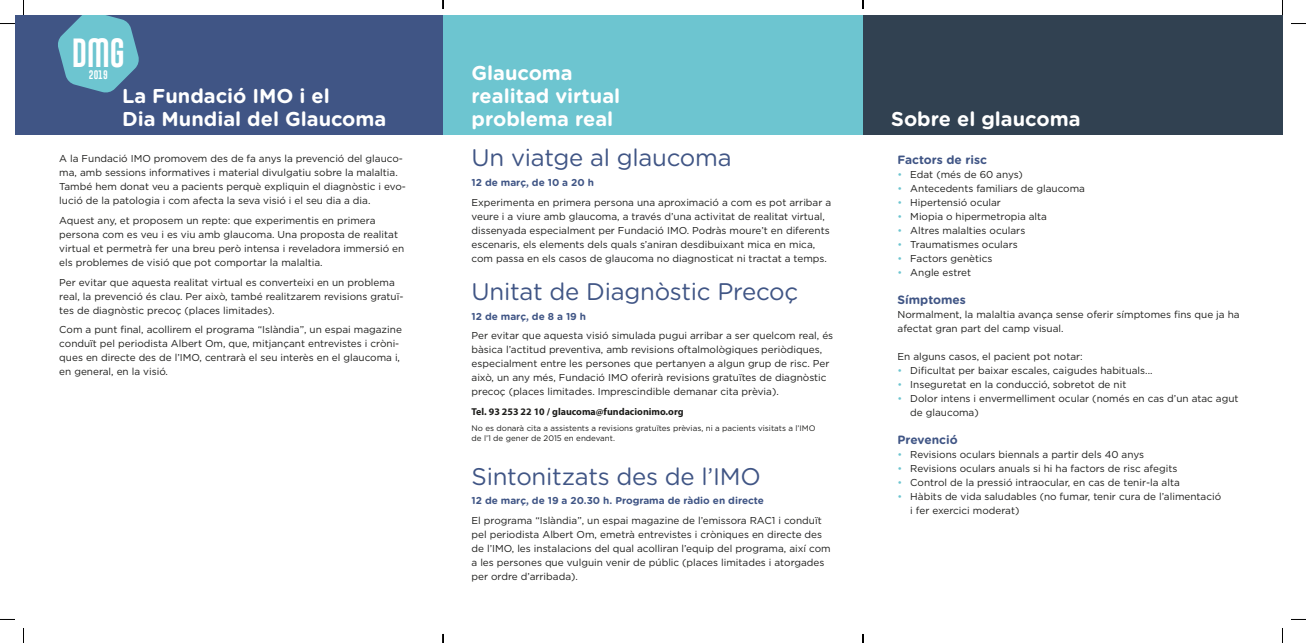
<style>
.page{position:relative;width:1306px;height:643px;background:#fff}
.page>*{position:absolute;margin:0;border:0;box-sizing:border-box;transform-origin:0 0}
.t1{font:29.7px "Gobold Uplow";color:#fff}
.t2{font:24px "Gotham Rounded";letter-spacing:-.01em;color:#405585}
.t3{font:700 20px/23px "Gotham Rounded";color:#fff}
.t4{font:700 12px "Gotham Rounded";color:#405585}
.t5{font:10px/14px "Gotham";color:#1d1d1b}
.t6{font:700 10px "Gotham Rounded";color:#405585}
.t7{font:700 10px "Myriad Pro";color:#1d1d1b}
.t8{font:9px "Gobold Uplow";color:#fff}
.t9{font:8px/10px "Gotham";color:#1d1d1b}
.s1{color:#6dc5d0}
</style>
<div class="page">
<div style="left:15px;top:15px;width:428px;height:119px;background:#405585"></div>
<div style="left:443px;top:15px;width:420px;height:119px;background:#6dc5d0"></div>
<div style="left:863px;top:15px;width:419px;height:119px;background:#314151"></div>
<svg style="left:58px;top:15px;width:81px;height:78px"></svg>
<svg style="left:0;top:23px;width:15px;height:1px"></svg>
<svg style="left:1291px;top:23px;width:15px;height:1px"></svg>
<svg style="left:0;top:619px;width:15px;height:1px"></svg>
<svg style="left:1291px;top:619px;width:15px;height:1px"></svg>
<svg style="left:23px;top:0;width:1px;height:15px"></svg>
<svg style="left:23px;top:628px;width:1px;height:14px"></svg>
<svg style="left:1282px;top:0;width:1px;height:15px"></svg>
<svg style="left:1282px;top:628px;width:1px;height:14px"></svg>
<svg style="left:442px;top:0;width:2px;height:9px"></svg>
<svg style="left:442px;top:633px;width:2px;height:9px"></svg>
<h1 class="t1" style="left:72px;top:29px;width:54px">DmG</h1>
<p class="t8" style="left:89px;top:67px;width:20px">2019</p>
<h3 class="t3" style="left:471px;top:61px;width:150px">Glaucoma realitad virtual problema real</h3>
<p class="t5" style="left:59px;top:151px;width:348px">A la Fundació IMO promovem des de fa anys la prevenció del glauco&shy;ma, amb sessions informatives i material divulgatiu sobre la malaltia.<br>També hem donat veu a pacients perquè expliquin el diagnòstic i evo&shy;lució de la patologia i com afecta la seva visió i el seu dia a dia.</p>
<p class="t5" style="left:59px;top:213px;width:346px">Aquest any, et proposem un repte: que experimentis en primera persona com es veu i es viu amb glaucoma. Una proposta de realitat virtual et permetrà fer una breu però intensa i reveladora immersió en els problemes de visió que pot comportar la malaltia.</p>
<p class="t5" style="left:59px;top:274px;width:346px">Per evitar que aquesta realitat virtual es converteixi en un problema real, la prevenció és clau. Per això, també realitzarem revisions gratuï&shy;tes de diagnòstic precoç (places limitades).</p>
<p class="t5" style="left:59px;top:322px;width:344px">Com a punt final, acollirem el programa “Islàndia”, un espai magazine conduït pel periodista Albert Om, que, mitjançant entrevistes i cròni&shy;ques en directe des de l’IMO, centrarà el seu interès en el glaucoma i, en general, en la visió.</p>
<h3 class="t3" style="left:122px;top:84px;width:266px">La Fundació IMO i el<br>Dia Mundial del Glaucoma</h3>
<h2 class="t2" style="left:471px;top:141px;width:262px">Un viatge al glaucoma</h2>
<p class="t6" style="left:471px;top:175px;width:124px">12 de març, de 10 a 20 h</p>
<p class="t5" style="left:471px;top:195px;width:361px">Experimenta en primera persona una aproximació a com es pot arribar a veure i a viure amb glaucoma, a través d’una activitat de realitat virtual, dissenyada especialment per Fundació IMO. Podràs moure’t en diferents escenaris, els elements dels quals s’aniran desdibuixant mica en mica, com passa en els casos de glaucoma no diagnosticat ni tractat a temps.</p>
<h2 class="t2" style="left:471px;top:275px;width:328px">Unitat de Diagnòstic Precoç</h2>
<p class="t6" style="left:471px;top:308px;width:116px">12 de març, de 8 a 19 h</p>
<p class="t5" style="left:471px;top:328px;width:363px">Per evitar que aquesta visió simulada pugui arribar a ser quelcom real, és bàsica l’actitud preventiva, amb revisions oftalmològiques periòdiques, especialment entre les persones que pertanyen a algun grup de risc. Per això, un any més, Fundació IMO oferirà revisions gratuïtes de diagnòstic precoç (places limitades. Imprescindible demanar cita prèvia).</p>
<p class="t7" style="left:471px;top:405px;width:213px">Tel. 93 253 22 10 / glaucoma@fundacionimo.org</p>
<p class="t9" style="left:471px;top:422px;width:345px">No es donarà cita a assistents a revisions gratuïtes prèvias, ni a pacients visitats a l’IMO de l’1 de gener de 2015 en endevant.</p>
<h2 class="t2" style="left:471px;top:459px;width:291px">Sintonitzats des de l’IMO</h2>
<p class="t6" style="left:471px;top:493px;width:294px">12 de març, de 19 a 20.30 h. Programa de ràdio en directe</p>
<p class="t5" style="left:471px;top:513px;width:361px">El programa “Islàndia”, un espai magazine de l’emissora RAC1 i conduït pel periodista Albert Om, emetrà entrevistes i cròniques en directe des de l’IMO, les instalacions del qual acolliran l’equip del programa, així com a les persones que vulguin venir de públic (places limitades i atorgades per ordre d’arribada).</p>
<h3 class="t3" style="left:891px;top:107px;width:191px">Sobre el glaucoma</h3>
<p class="t4" style="left:897px;top:150px;width:91px">Factors de risc</p>
<p class="t5" style="left:897px;top:167px;width:127px"><span class="s1">•</span> Edat (més de 60 anys)</p>
<p class="t5" style="left:897px;top:181px;width:189px"><span class="s1">•</span> Antecedents familiars de glaucoma</p>
<p class="t5" style="left:897px;top:195px;width:105px"><span class="s1">•</span> Hipertensió ocular</p>
<p class="t5" style="left:897px;top:209px;width:151px"><span class="s1">•</span> Miopia o hipermetropia alta</p>
<p class="t5" style="left:897px;top:223px;width:129px"><span class="s1">•</span> Altres malalties oculars</p>
<p class="t5" style="left:897px;top:237px;width:122px"><span class="s1">•</span> Traumatismes oculars</p>
<p class="t5" style="left:897px;top:251px;width:96px"><span class="s1">•</span> Factors genètics</p>
<p class="t5" style="left:897px;top:265px;width:75px"><span class="s1">•</span> Angle estret</p>
<p class="t4" style="left:897px;top:290px;width:70px">Símptomes</p>
<p class="t5" style="left:897px;top:307px;width:344px">Normalment, la malaltia avança sense oferir símptomes fins que ja ha afectat gran part del camp visual.</p>
<p class="t5" style="left:897px;top:349px;width:187px">En alguns casos, el pacient pot notar:</p>
<p class="t5" style="left:897px;top:363px;width:256px"><span class="s1">•</span> Dificultat per baixar escales, caigudes habituals...</p>
<p class="t5" style="left:897px;top:377px;width:230px"><span class="s1">•</span> Inseguretat en la conducció, sobretot de nit</p>
<p class="t5" style="left:910px;top:391px;width:330px;text-indent:-13px"><span class="s1">•</span> Dolor intens i envermelliment ocular (només en cas d’un atac agut de glaucoma)</p>
<p class="t4" style="left:897px;top:430px;width:62px">Prevenció</p>
<p class="t5" style="left:897px;top:447px;width:248px"><span class="s1">•</span> Revisions oculars biennals a partir dels 40 anys</p>
<p class="t5" style="left:897px;top:461px;width:281px"><span class="s1">•</span> Revisions oculars anuals si hi ha factors de risc afegits</p>
<p class="t5" style="left:897px;top:475px;width:284px"><span class="s1">•</span> Control de la pressió intraocular, en cas de tenir-la alta</p>
<p class="t5" style="left:910px;top:489px;width:312px;text-indent:-13px"><span class="s1">•</span> Hàbits de vida saludables (no fumar, tenir cura de l’alimentació i fer exercici moderat)</p>
</div>
